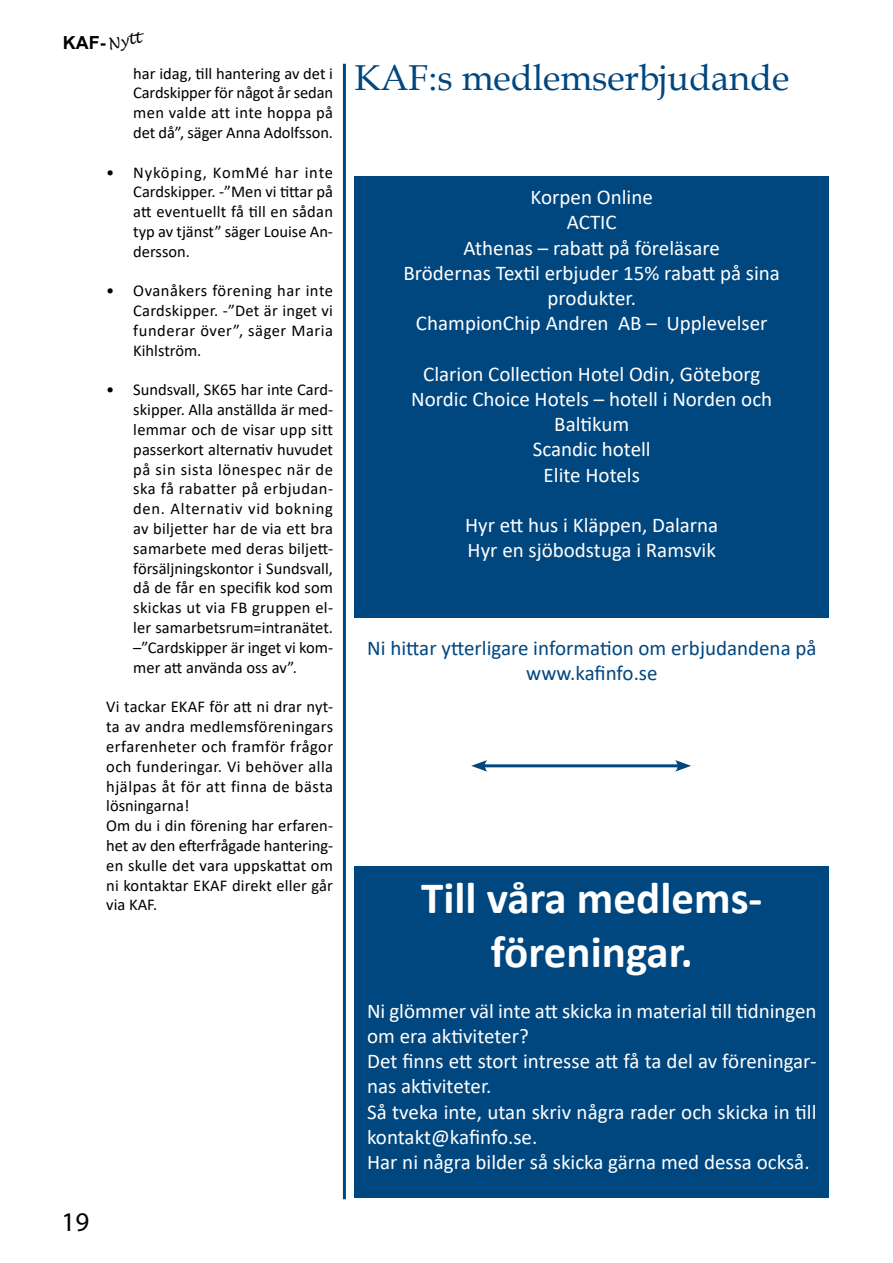
<style>
.page{position:relative;width:893px;height:1263px;background:#fff}
.page>*{position:absolute;margin:0;border:0;box-sizing:border-box;transform-origin:0 0}
.t1{font:700 45px/54px "Calibri";color:#fff;text-align:center}
.t2{font:36px "Book Antiqua";color:#00467f}
.t3{font:27px "Myriad Pro";color:#000}
.t4{font:21px/25.2px "Calibri";color:#fff;text-align:center}
.t5{font:21px/25.2px "Calibri";color:#00467f;text-align:center}
.t6{font:700 18px "Arial";color:#000}
.t7{font:16.5px/19.8px "Calibri";letter-spacing:.005em;color:#000;text-align:justify}
.t8{font:italic 15px "Lucida Handwriting";color:#000}
</style>
<div class="page">
<div style="left:354px;top:176px;width:475px;height:441px;background:#00467f"></div>
<hr style="left:482px;top:764px;width:199px;height:3px;background:#00467f">
<svg style="left:471px;top:760px;width:16px;height:12px"></svg>
<svg style="left:675px;top:760px;width:16px;height:12px"></svg>
<div style="left:354px;top:867px;width:475px;height:331px;background:#00467f"></div>
<hr style="left:343px;top:64px;width:3px;height:1135px;background:#00467f">
<p class="t6" style="left:63px;top:30px;width:44px">KAF-</p>
<p class="t8" style="left:106px;top:36px;width:36px;rotate:-12deg">Nytt</p>
<p class="t7" style="left:133px;top:63px;width:201px">har idag, till hantering av det i Cardskipper för något år sedan men valde att inte hoppa på det då”, säger Anna Adolfsson.</p>
<p class="t7" style="left:133px;top:162px;width:201px;text-indent:-27px">• Nyköping, KomMé har inte Cardskipper. -”Men vi tittar på att eventuellt få till en sådan typ av tjänst” säger Louise An&shy;dersson.</p>
<p class="t7" style="left:133px;top:281px;width:201px;text-indent:-27px">• Ovanåkers förening har inte Cardskipper. -”Det är inget vi funderar över”, säger Maria Kihlström.</p>
<p class="t7" style="left:133px;top:380px;width:201px;text-indent:-27px">• Sundsvall, SK65 har inte Card&shy;skipper. Alla anställda är med&shy;lemmar och de visar upp sitt passerkort alternativ huvudet på sin sista lönespec när de ska få rabatter på erbjudan&shy;den. Alternativ vid bokning av biljetter har de via ett bra samarbete med deras biljett&shy;försäljningskontor i Sundsvall, då de får en specifik kod som skickas ut via FB gruppen el&shy;ler samarbetsrum=intranätet. –”Cardskipper är inget vi kom&shy;mer att använda oss av”.</p>
<p class="t7" style="left:106px;top:696px;width:228px;text-align:left">Vi tackar EKAF för att ni drar nyt&shy;ta av andra medlemsföreningars erfarenheter och framför frågor och funderingar. Vi behöver alla hjälpas åt för att finna de bästa lösningarna!<br>Om du i din förening har erfaren&shy;het av den efterfrågade hantering&shy;en skulle det vara uppskattat om ni kontaktar EKAF direkt eller går via KAF.</p>
<h3 class="t3" style="left:62px;top:1205px;width:29px">19</h3>
<h2 class="t2" style="left:354px;top:53px;width:436px">KAF:s medlemserbjudande</h2>
<p class="t4" style="left:403px;top:184px;width:378px">Korpen Online<br>ACTIC<br>Athenas – rabatt på föreläsare<br>Brödernas Textil erbjuder 15% rabatt på sina produkter.<br>ChampionChip Andren AB – Upplevelser</p>
<p class="t4" style="left:411px;top:361px;width:362px">Clarion Collection Hotel Odin, Göteborg<br>Nordic Choice Hotels – hotell i Norden och<br>Baltikum<br>Scandic hotell<br>Elite Hotels</p>
<p class="t4" style="left:465px;top:512px;width:255px;text-align:left">Hyr ett hus i Kläppen, Dalarna<br>Hyr en sjöbodstuga i Ramsvik</p>
<p class="t5" style="left:367px;top:635px;width:451px">Ni hittar ytterligare information om erbjudandena på www.kafinfo.se</p>
<h1 class="t1" style="left:421px;top:871px;width:343px">Till våra medlems&shy;föreningar.</h1>
<p class="t4" style="left:367px;top:997px;width:451px;text-align:left">Ni glömmer väl inte att skicka in material till tidningen om era aktiviteter?<br>Det finns ett stort intresse att få ta del av föreningar&shy;nas aktiviteter.<br>Så tveka inte, utan skriv några rader och skicka in till kontakt@kafinfo.se.<br>Har ni några bilder så skicka gärna med dessa också.</p>
</div>
